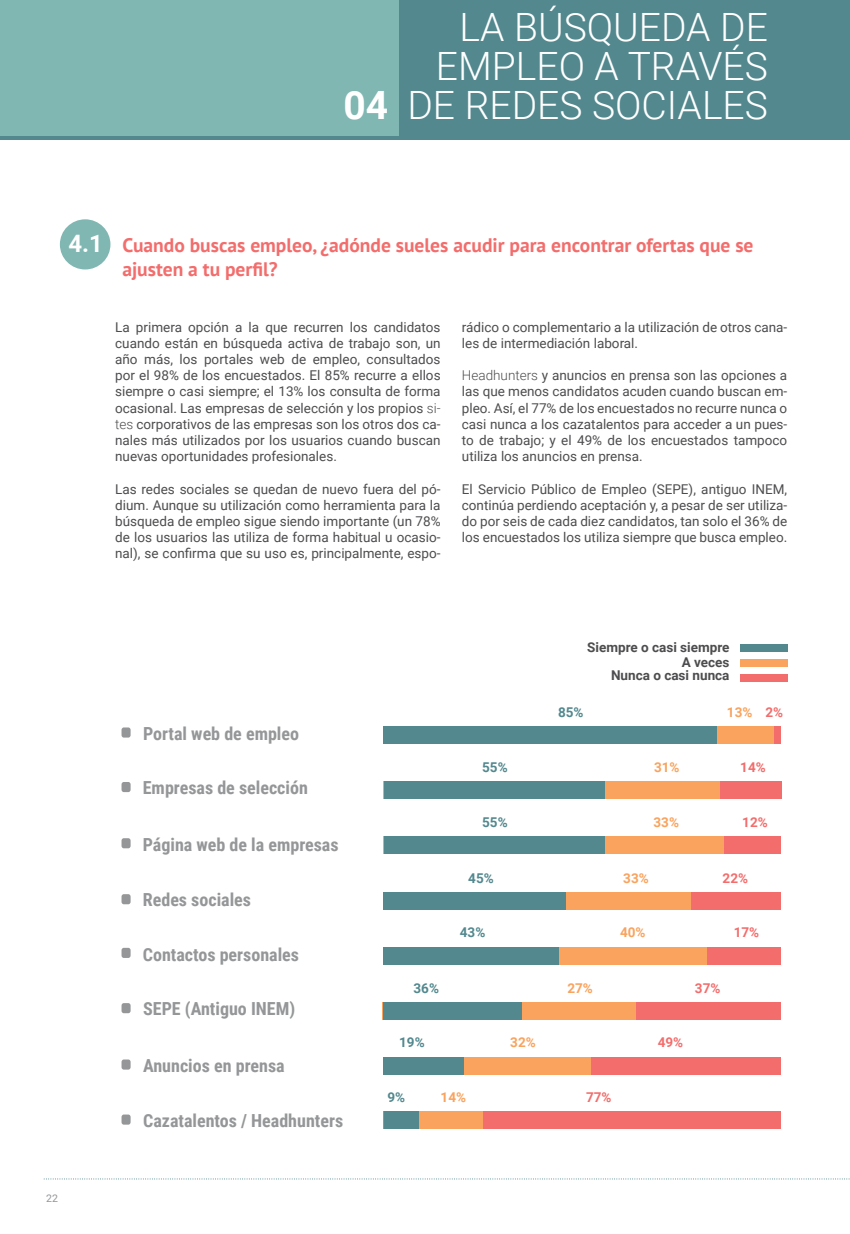
<style>
.page{position:relative;width:850px;height:1234px;background:#fff}
.page>*{position:absolute;margin:0;border:0;box-sizing:border-box;transform-origin:0 0}
.t1{font:300 39px/39px "Roboto";color:#fff;text-align:right}
.t2{font:700 19.5px/23.4px "PT Sans";color:#f26d6c}
.t3{font:700 18px "Roboto Condensed";color:#949698}
.t4{font:13.5px/16.2px "Roboto";color:#4d4d4f;text-align:justify}
.t5{font:700 13.5px/15px "Roboto";color:#4d4d4f;text-align:right}
.t6{font:700 13.5px "Roboto";color:#f9a35e}
.t7{font:700 13.5px "Roboto";color:#52888e}
.t8{font:700 13.5px "Roboto";color:#f26d6c}
.t9{font:10.5px "Roboto";color:#949698}
.s1{font-weight:700}
.s2{font-family:"Roboto";font-size:24px;color:#fff}
.s3{font-weight:300}
.s4{color:#f26d6c}
</style>
<div class="page">
<svg style="left:44px;top:1178px;width:806px;height:1px"></svg>
<div style="left:353px;top:0;width:496px;height:136px;background:#52888e"></div>
<div style="left:0;top:0;width:398px;height:136px;background:#80b7b2"></div>
<hr style="left:0;top:136px;width:849px;height:4px;background:#52888e">
<div style="left:383px;top:837px;width:397px;height:17px;background:#f26d6c"></div>
<div style="left:719px;top:781px;width:62px;height:17px;background:#f26d6c"></div>
<div style="left:383px;top:837px;width:341px;height:17px;background:#f9a35e"></div>
<div style="left:674px;top:726px;width:99px;height:18px;background:#f9a35e"></div>
<div style="left:383px;top:781px;width:336px;height:17px;background:#f9a35e"></div>
<div style="left:383px;top:837px;width:221px;height:17px;background:#52888e"></div>
<div style="left:383px;top:726px;width:334px;height:18px;background:#52888e"></div>
<div style="left:383px;top:781px;width:221px;height:17px;background:#52888e"></div>
<div style="left:383px;top:892px;width:397px;height:17px;background:#f26d6c"></div>
<div style="left:383px;top:947px;width:397px;height:17px;background:#f26d6c"></div>
<div style="left:383px;top:892px;width:307px;height:17px;background:#f9a35e"></div>
<div style="left:383px;top:947px;width:323px;height:17px;background:#f9a35e"></div>
<div style="left:383px;top:892px;width:183px;height:17px;background:#52888e"></div>
<div style="left:383px;top:947px;width:175px;height:17px;background:#52888e"></div>
<div style="left:739px;top:644px;width:48px;height:8px;background:#52888e"></div>
<div style="left:739px;top:659px;width:48px;height:8px;background:#f9a35e"></div>
<div style="left:739px;top:674px;width:48px;height:7px;background:#f26d6c"></div>
<div style="left:121px;top:727px;width:10px;height:10px;background:#949698;border-radius:2px"></div>
<div style="left:121px;top:782px;width:10px;height:10px;background:#949698;border-radius:2px"></div>
<div style="left:121px;top:838px;width:10px;height:10px;background:#949698;border-radius:2px"></div>
<div style="left:121px;top:894px;width:10px;height:10px;background:#949698;border-radius:2px"></div>
<div style="left:121px;top:948px;width:10px;height:10px;background:#949698;border-radius:2px"></div>
<div style="left:121px;top:1003px;width:10px;height:10px;background:#949698;border-radius:2px"></div>
<div style="left:121px;top:1059px;width:10px;height:10px;background:#949698;border-radius:2px"></div>
<div style="left:383px;top:1057px;width:397px;height:17px;background:#f26d6c"></div>
<div style="left:383px;top:1112px;width:397px;height:17px;background:#f26d6c"></div>
<div style="left:383px;top:1057px;width:208px;height:17px;background:#f9a35e"></div>
<div style="left:383px;top:1112px;width:99px;height:17px;background:#f9a35e"></div>
<div style="left:383px;top:1057px;width:81px;height:17px;background:#52888e"></div>
<div style="left:383px;top:1112px;width:35px;height:17px;background:#52888e"></div>
<div style="left:121px;top:1114px;width:10px;height:10px;background:#949698;border-radius:2px"></div>
<div style="left:383px;top:1002px;width:397px;height:17px;background:#f26d6c"></div>
<div style="left:383px;top:1002px;width:253px;height:17px;background:#f9a35e"></div>
<div style="left:383px;top:1002px;width:138px;height:17px;background:#52888e"></div>
<div style="left:60px;top:219px;width:50px;height:50px;background:#80b7b2;border-radius:50%"></div>
<h1 class="t1" style="left:343px;top:6px;width:426px">LA BÚSQUEDA DE<br>EMPLEO A TRAVÉS<br><span class="s1">04</span> DE REDES SOCIALES</h1>
<h2 class="t2" style="left:122px;top:233px;width:632px;text-indent:-54px"><span class="s2">4.1</span> Cuando buscas empleo, ¿adónde sueles acudir para encontrar ofertas que se ajusten a tu perfil?</h2>
<p class="t4" style="left:115px;top:318px;width:327px">La primera opción a la que recurren los candidatos cuando están en búsqueda activa de trabajo son, un año más, los portales web de empleo, consultados por el 98% de los encuestados. El 85% recurre a ellos siempre o casi siempre; el 13% los consulta de forma ocasional. Las empresas de selección y los propios <span class="s3">si&shy;tes</span> corporativos de las empresas son los otros dos ca&shy;nales más utilizados por los usuarios cuando buscan nuevas oportunidades profesionales.</p>
<p class="t4" style="left:115px;top:480px;width:327px">Las redes sociales se quedan de nuevo fuera del pó&shy;dium. Aunque su utilización como herramienta para la búsqueda de empleo sigue siendo importante (un 78% de los usuarios las utiliza de forma habitual u ocasio&shy;nal), se confirma que su uso es, principalmente, espo-</p>
<p class="t4" style="left:462px;top:318px;width:327px">rádico o complementario a la utilización de otros cana&shy;les de intermediación laboral.</p>
<p class="t4" style="left:462px;top:367px;width:327px"><span class="s3">Headhunters</span> y anuncios en prensa son las opciones a las que menos candidatos acuden cuando buscan em&shy;pleo. Así, el 77% de los encuestados no recurre nunca o casi nunca a los cazatalentos para acceder a un pues&shy;to de trabajo; y el 49% de los encuestados tampoco utiliza los anuncios en prensa.</p>
<p class="t4" style="left:462px;top:480px;width:327px">El Servicio Público de Empleo (SEPE), antiguo INEM, continúa perdiendo aceptación y, a pesar de ser utiliza&shy;do por seis de cada diez candidatos, tan solo el 36% de los encuestados los utiliza siempre que busca empleo.</p>
<p class="t9" style="left:46px;top:1191px;width:13px">22</p>
<h3 class="t3" style="left:143px;top:721px;width:157px">Portal web de empleo</h3>
<h3 class="t3" style="left:143px;top:774px;width:167px">Empresas de selección</h3>
<h3 class="t3" style="left:143px;top:831px;width:197px">Página web de la empresas</h3>
<h3 class="t3" style="left:143px;top:887px;width:110px">Redes sociales</h3>
<h3 class="t3" style="left:143px;top:942px;width:158px">Contactos personales</h3>
<h3 class="t3" style="left:143px;top:996px;width:154px">SEPE (Antiguo INEM)</h3>
<h3 class="t3" style="left:143px;top:1053px;width:143px">Anuncios en prensa</h3>
<h3 class="t3" style="left:143px;top:1108px;width:201px">Cazatalentos / Headhunters</h3>
<p class="t5" style="left:587px;top:639px;width:144px">Siempre o casi siempre<br>A veces</p>
<p class="t5" style="left:611px;top:667px;width:120px">Nunca o casi nunca</p>
<p class="t7" style="left:558px;top:703px;width:27px">85%</p>
<p class="t6" style="left:726px;top:703px;width:58px">13% <span class="s4">2%</span></p>
<p class="t7" style="left:482px;top:757px;width:27px">55%</p>
<p class="t6" style="left:654px;top:757px;width:27px">31%</p>
<p class="t8" style="left:740px;top:757px;width:27px">14%</p>
<p class="t7" style="left:482px;top:813px;width:27px">55%</p>
<p class="t6" style="left:653px;top:813px;width:27px">33%</p>
<p class="t8" style="left:742px;top:813px;width:27px">12%</p>
<p class="t7" style="left:468px;top:869px;width:27px">45%</p>
<p class="t6" style="left:623px;top:869px;width:27px">33%</p>
<p class="t8" style="left:722px;top:869px;width:27px">22%</p>
<p class="t7" style="left:460px;top:922px;width:27px">43%</p>
<p class="t6" style="left:620px;top:922px;width:27px">40%</p>
<p class="t8" style="left:733px;top:922px;width:27px">17%</p>
<p class="t7" style="left:413px;top:978px;width:27px">36%</p>
<p class="t6" style="left:567px;top:978px;width:27px">27%</p>
<p class="t8" style="left:694px;top:978px;width:27px">37%</p>
<p class="t7" style="left:399px;top:1033px;width:27px">19%</p>
<p class="t6" style="left:510px;top:1033px;width:27px">32%</p>
<p class="t8" style="left:657px;top:1033px;width:27px">49%</p>
<p class="t7" style="left:387px;top:1088px;width:19px">9%</p>
<p class="t6" style="left:440px;top:1088px;width:27px">14%</p>
<p class="t8" style="left:586px;top:1088px;width:27px">77%</p>
</div>
